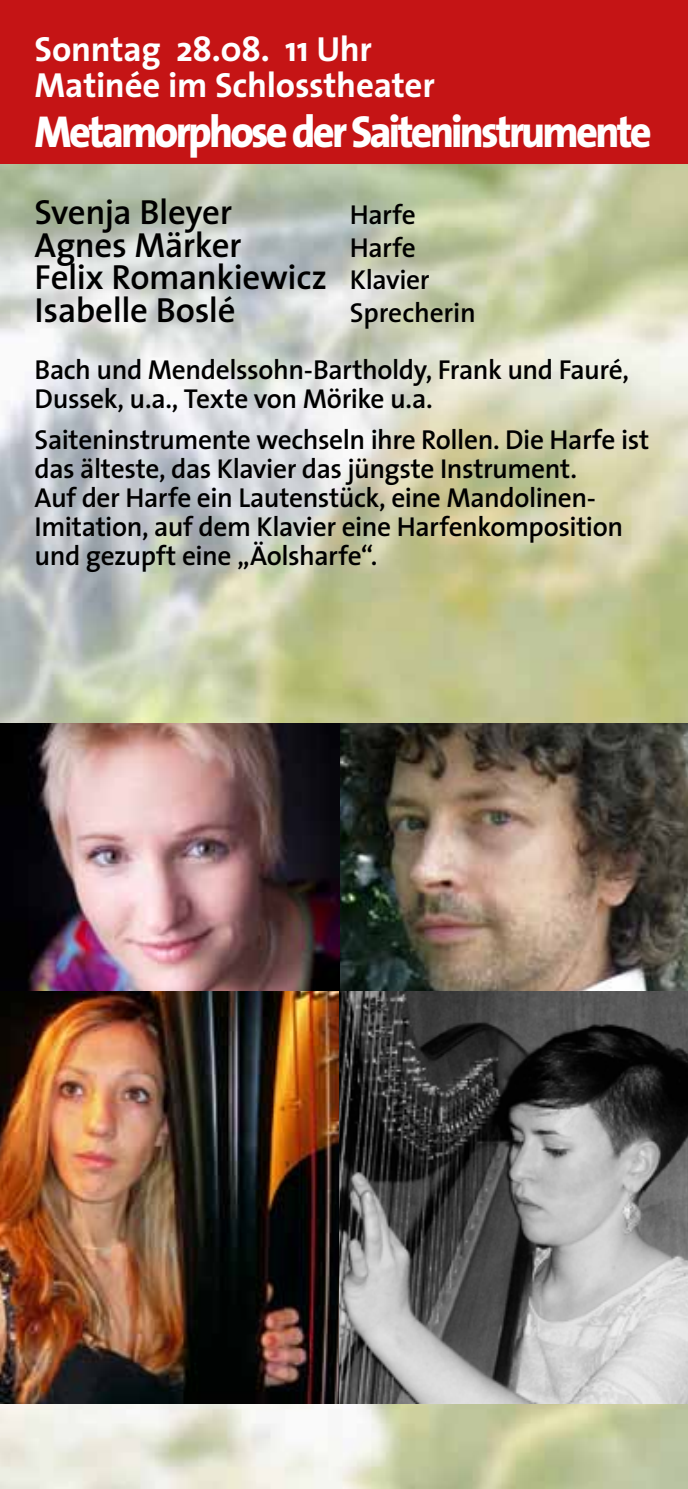
<style>
.page{position:relative;width:688px;height:1489px;background:#fff}
.page>*{position:absolute;margin:0;border:0;box-sizing:border-box;transform-origin:0 0}
.t1{font:800 45px "The Sans";letter-spacing:-.065em;color:#fff;scale:.94 1}
.t2{font:600 35px/32.5px "The Sans";letter-spacing:-.01em;color:#000}
.t3{font:700 35px/36px "The Sans";letter-spacing:-.01em;color:#fff}
.t4{font:600 27.5px/28.8px "The Sans";letter-spacing:-.015em;color:#000}
.s1{font-size:27.5px}
</style>
<div class="page">
<img style="left:0;top:163px;width:687px;height:1325px">
<img style="left:0;top:723px;width:687px;height:680px">
<div style="left:0;top:0;width:687px;height:163px;background:#c51415"></div>
<p class="t3" style="left:35px;top:30px;width:401px">Sonntag 28.08. 11 Uhr<br>Matinée im Schlosstheater</p>
<h1 class="t1" style="left:35px;top:94px;width:657px">Metamorphose der Saiteninstrumente</h1>
<p class="t2" style="left:35px;top:195px;width:199px">Svenja Bleyer</p>
<p class="t4" style="left:350px;top:200px;width:67px">Harfe</p>
<p class="t2" style="left:35px;top:228px;width:208px">Agnes Märker</p>
<p class="t4" style="left:350px;top:232px;width:67px">Harfe</p>
<p class="t2" style="left:35px;top:260px;width:396px">Felix Romankiewicz <span class="s1">Klavier<br></span>Isabelle Boslé</p>
<p class="t4" style="left:35px;top:283px;width:595px;line-height:57.5px;text-indent:315px">Sprecherin<br>Bach und Mendelssohn-Bartholdy, Frank und Fauré,</p>
<p class="t4" style="left:35px;top:377px;width:616px;line-height:41.2px">Dussek, u.a., Texte von Mörike u.a.<br>Saiteninstrumente wechseln ihre Rollen. Die Harfe ist</p>
<p class="t4" style="left:35px;top:454px;width:590px">das älteste, das Klavier das jüngste Instrument.<br>Auf der Harfe ein Lautenstück, eine Mandolinen-Imitation, auf dem Klavier eine Harfenkomposition und gezupft eine „Äolsharfe“.</p>
</div>
